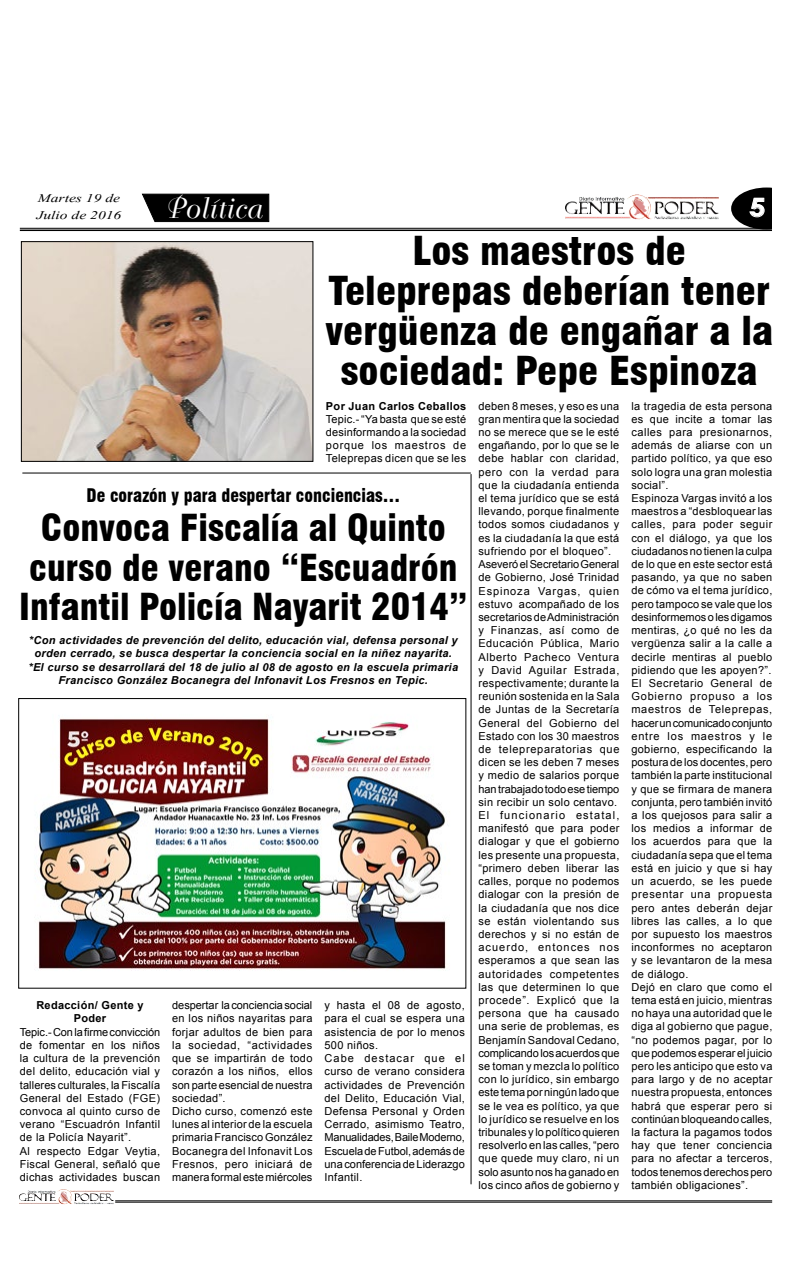
<style>
.page{position:relative;width:792px;height:1276px;background:#fff}
.page>*{position:absolute;margin:0;border:0;box-sizing:border-box;transform-origin:0 0}
.t1{font:900 condensed 39px/40px "Swiss 721 BT";color:#000;text-align:center;scale:1.04 1}
.t2{font:900 condensed 36.3px/39.6px "Swiss 721 BT";color:#000;text-align:center}
.t3{font:28.4px "Bellevue";letter-spacing:.03em;color:#fff}
.t4{font:700 25.2px "Century Gothic";color:#fff;scale:1.14 1}
.t5{font:900 condensed 18.3px "Swiss 721 BT";color:#000;scale:.95 1}
.t6{font:14.6px/17.6px "Vijaya";color:#000;scale:1.32 1}
.t7{font:11px/13.2px "Arial";letter-spacing:.03em;color:#000}
.t8{font:italic 700 11px/13.2px "Arial";letter-spacing:.03em;color:#000;text-align:center}
.t9{font:700 11px/13.2px "Arial";letter-spacing:.03em;color:#000;text-align:center}
</style>
<div class="page">
<img style="left:633px;top:215px;width:15px;height:2px">
<svg style="left:731px;top:187px;width:41px;height:41px"></svg>
<hr style="left:20px;top:228px;width:752px;height:1px;background:#000">
<hr style="left:20px;top:229px;width:752px;height:2px;background:#000">
<img style="left:627px;top:195px;width:23px;height:20px">
<svg style="left:141px;top:193px;width:129px;height:30px;background:#1c1c1c"></svg>
<hr style="left:115px;top:1200px;width:657px;height:1px;background:#000">
<hr style="left:115px;top:1201px;width:657px;height:1px;background:#000">
<img style="left:57px;top:1189px;width:15px;height:12px">
<img style="left:35px;top:718px;width:415px;height:253px">
<div style="left:18px;top:698px;width:448px;height:290px;border:1px solid #000"></div>
<hr style="left:471px;top:474px;width:1px;height:710px;background:#000">
<img style="left:23px;top:243px;width:288px;height:217px">
<div style="left:21px;top:241px;width:292px;height:221px;border:1px solid #000"></div>
<hr style="left:23px;top:472px;width:448px;height:1px;background:#000">
<h3 class="t6" style="left:37px;top:187px;width:66px">Martes 19 de<br>Julio de 2016</h3>
<h3 class="t3" style="left:164px;top:192px;width:98px">Política</h3>
<h3 class="t4" style="left:749px;top:188px;width:16px">5</h3>
<h1 class="t1" style="left:325px;top:231px;width:432px">Los maestros de<br>Teleprepas deberían tener vergüenza de engañar a la sociedad: Pepe Espinoza</h1>
<p class="t9" style="left:326px;top:399px;width:142px">Por Juan Carlos Ceballos</p>
<p class="t7" style="left:326px;top:412px;width:142px;text-align:justify">Tepic.- “Ya basta que se esté desinformando a la sociedad porque los maestros de Teleprepas dicen que se les</p>
<h3 class="t5" style="left:87px;top:484px;width:332px">De corazón y para despertar conciencias…</h3>
<h2 class="t2" style="left:19px;top:508px;width:450px">Convoca Fiscalía al Quinto curso de verano “Escuadrón<br>Infantil Policía Nayarit 2014”</h2>
<p class="t8" style="left:28px;top:634px;width:431px">*Con actividades de prevención del delito, educación vial, defensa personal y orden cerrado, se busca despertar la conciencia social en la niñez nayarita. *El curso se desarrollará del 18 de julio al 08 de agosto en la escuela primaria Francisco González Bocanegra del Infonavit Los Fresnos en Tepic.</p>
<p class="t9" style="left:36px;top:999px;width:109px">Redacción/ Gente y<br>Poder</p>
<p class="t7" style="left:20px;top:1025px;width:142px">Tepic.- Con la firme convicción de fomentar en los niños la cultura de la prevención del delito, educación vial y talleres culturales, la Fiscalía<br>General del Estado (FGE) convoca al quinto curso de verano “Escuadrón Infantil de la Policía Nayarit”.<br>Al respecto Edgar Veytia,<br>Fiscal General, señaló que dichas actividades buscan</p>
<p class="t7" style="left:172px;top:998px;width:142px">despertar la conciencia social en los niños nayaritas para forjar adultos de bien para la sociedad, “actividades que se impartirán de todo corazón a los niños, ellos son parte esencial de nuestra sociedad”.<br>Dicho curso, comenzó este lunes al interior de la escuela primaria Francisco González<br>Bocanegra del Infonavit Los<br>Fresnos, pero iniciará de manera formal este miércoles</p>
<p class="t7" style="left:325px;top:998px;width:142px">y hasta el 08 de agosto, para el cual se espera una asistencia de por lo menos<br>500 niños.<br>Cabe destacar que el curso de verano considera actividades de Prevención del Delito, Educación Vial,<br>Defensa Personal y Orden<br>Cerrado, asimismo Teatro,<br>Manualidades, Baile Moderno,<br>Escuela de Futbol, además de una conferencia de Liderazgo<br>Infantil.</p>
<p class="t7" style="left:478px;top:399px;width:143px">deben 8 meses, y eso es una gran mentira que la sociedad no se merece que se le esté engañando, por lo que se le debe hablar con claridad, pero con la verdad para que la ciudadanía entienda el tema jurídico que se está llevando, porque finalmente todos somos ciudadanos y es la ciudadanía la que está sufriendo por el bloqueo”.<br>Aseveró el Secretario General de Gobierno, José Trinidad<br>Espinoza Vargas, quien estuvo acompañado de los secretarios de Administración y Finanzas, así como de<br>Educación Pública, Mario<br>Alberto Pacheco Ventura y David Aguilar Estrada, respectivamente; durante la reunión sostenida en la Sala de Juntas de la Secretaría<br>General del Gobierno del<br>Estado con los 30 maestros de telepreparatorias que dicen se les deben 7 meses y medio de salarios porque han trabajado todo ese tiempo sin recibir un solo centavo.<br>El funcionario estatal, manifestó que para poder dialogar y que el gobierno les presente una propuesta, “primero deben liberar las calles, porque no podemos dialogar con la presión de la ciudadanía que nos dice se están violentando sus derechos y si no están de acuerdo, entonces nos esperamos a que sean las autoridades competentes las que determinen lo que procede”. Explicó que la persona que ha causado una serie de problemas, es<br>Benjamín Sandoval Cedano, complicando los acuerdos que se toman y mezcla lo político con lo jurídico, sin embargo este tema por ningún lado que se le vea es político, ya que lo jurídico se resuelve en los tribunales y lo político quieren resolverlo en las calles, “pero que quede muy claro, ni un solo asunto nos ha ganado en los cinco años de gobierno y</p>
<p class="t7" style="left:631px;top:399px;width:143px">la tragedia de esta persona es que incite a tomar las calles para presionarnos, además de aliarse con un partido político, ya que eso solo logra una gran molestia social”.<br>Espinoza Vargas invitó a los maestros a “desbloquear las calles, para poder seguir con el diálogo, ya que los ciudadanos no tienen la culpa de lo que en este sector está pasando, ya que no saben de cómo va el tema jurídico, pero tampoco se vale que los desinformemos o les digamos mentiras, ¿o qué no les da vergüenza salir a la calle a decirle mentiras al pueblo pidiendo que les apoyen?”.<br>El Secretario General de<br>Gobierno propuso a los maestros de Teleprepas, hacer un comunicado conjunto entre los maestros y le gobierno, especificando la postura de los docentes, pero también la parte institucional y que se firmara de manera conjunta, pero también invitó a los quejosos para salir a los medios a informar de los acuerdos para que la ciudadanía sepa que el tema está en juicio y que si hay un acuerdo, se les puede presentar una propuesta pero antes deberán dejar libres las calles, a lo que por supuesto los maestros inconformes no aceptaron y se levantaron de la mesa de diálogo.<br>Dejó en claro que como el tema está en juicio, mientras no haya una autoridad que le diga al gobierno que pague, “no podemos pagar, por lo que podemos esperar el juicio pero les anticipo que esto va para largo y de no aceptar nuestra propuesta, entonces habrá que esperar pero si continúan bloqueando calles, la factura la pagamos todos hay que tener conciencia para no afectar a terceros, todos tenemos derechos pero también obligaciones”.</p>
</div>
